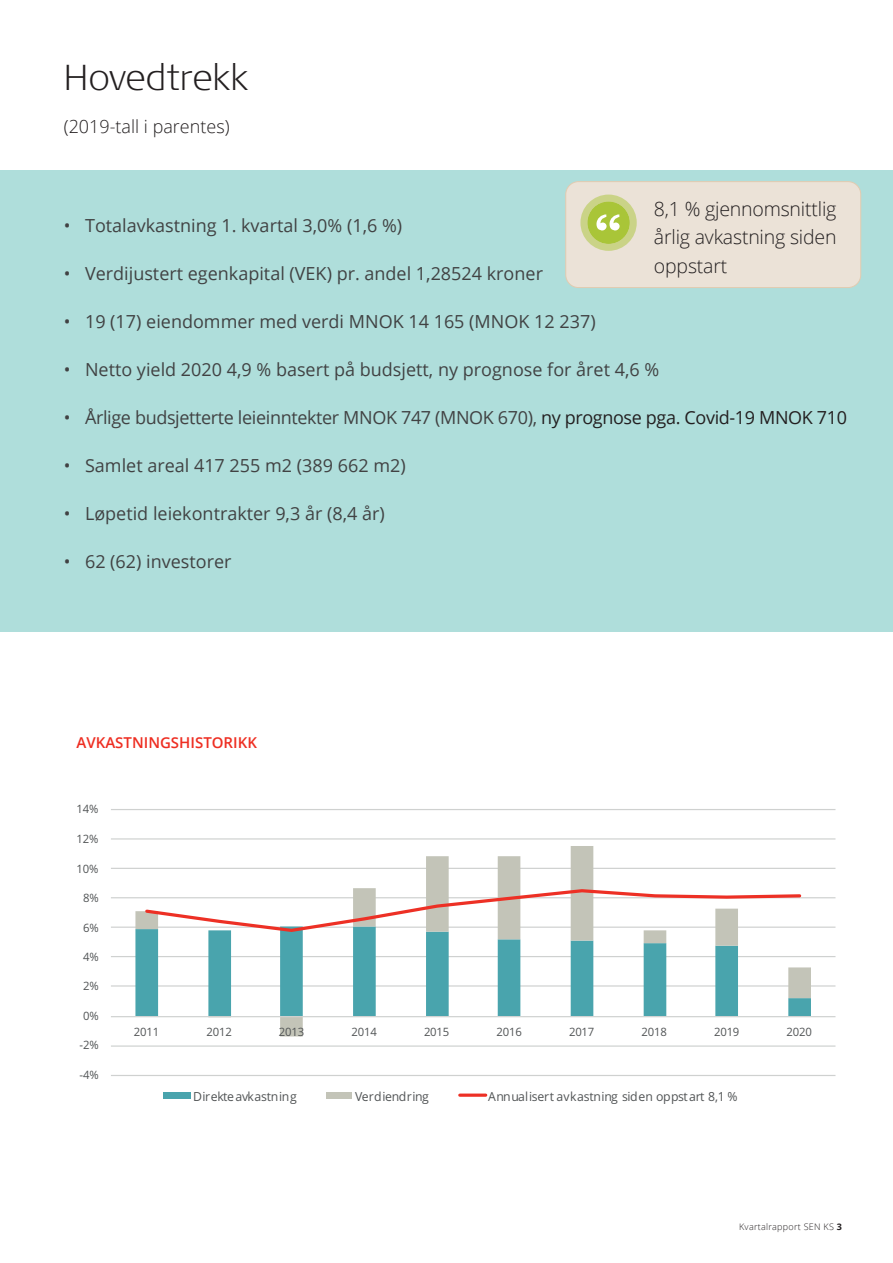
<style>
.page{position:relative;width:893px;height:1263px;background:#fff}
.page>*{position:absolute;margin:0;border:0;box-sizing:border-box;transform-origin:0 0}
.Hovedoverskrift{font:300 expanded 36px "Signa OT";color:#231f20}
.Brødtekst_8_12{font:300 19.5px/28.5px "Open Sans";letter-spacing:-.01em;color:#231f20;text-align:justify}
.t1{font:18px "Open Sans";color:#414243}
.t2{font:18px "Open Sans";letter-spacing:-.02em;color:#414243}
.Hovedoverskrift-2{font:300 18px "Open Sans";color:#231f20}
.Mellomtittel_nivå_2{font:600 15px "Open Sans";color:#ee2e22}
.t3{font:12.45px "Open Sans";letter-spacing:-.005em;color:#515455}
.t4{font:11.55px "Open Sans";letter-spacing:-.015em;color:#515455}
.t5{font:300 9px "Open Sans";letter-spacing:.03em;color:#231f20}
.s1{color:#231f20}
.s2{font-weight:700}
</style>
<div class="page">
<div style="left:0;top:170px;width:893px;height:461px;background:#afdedb"></div>
<div style="left:163px;top:1092px;width:28px;height:7px;background:#49a4ad"></div>
<div style="left:326px;top:1092px;width:26px;height:7px;background:#c3c4b8"></div>
<svg style="left:460px;top:1093px;width:26px;height:4px"></svg>
<hr style="left:111px;top:1075px;width:724px;height:1px;background:#cfd1d0">
<hr style="left:111px;top:1045px;width:724px;height:2px;background:#cfd1d0">
<hr style="left:111px;top:985px;width:724px;height:1px;background:#cfd1d0">
<hr style="left:111px;top:956px;width:724px;height:1px;background:#cfd1d0">
<hr style="left:111px;top:926px;width:724px;height:2px;background:#cfd1d0">
<hr style="left:111px;top:897px;width:724px;height:1px;background:#cfd1d0">
<hr style="left:111px;top:868px;width:724px;height:1px;background:#cfd1d0">
<hr style="left:111px;top:838px;width:724px;height:1px;background:#cfd1d0">
<hr style="left:111px;top:809px;width:724px;height:1px;background:#cfd1d0">
<svg style="left:135px;top:846px;width:676px;height:190px"></svg>
<hr style="left:111px;top:1016px;width:724px;height:1px;background:#cfd1d0">
<svg style="left:143px;top:887px;width:660px;height:47px"></svg>
<div style="left:566px;top:182px;width:295px;height:106px;background:#ebe2d7;border-radius:13px"></div>
<div style="left:566px;top:181px;width:295px;height:107px;border:1px solid #e2cbb0;border-radius:13px"></div>
<div style="left:587px;top:201px;width:43px;height:43px;background:#a9c538;border-radius:50%"></div>
<div style="left:580px;top:195px;width:57px;height:56px;border:7px solid #a9c538;border-radius:50%"></div>
<svg style="left:596px;top:214px;width:24px;height:17px"></svg>
<p class="Hovedoverskrift" style="left:64px;top:56px;width:186px">Hovedtrekk</p>
<p class="Hovedoverskrift-2" style="left:64px;top:114px;width:167px">(2019-tall i parentes)</p>
<p class="Brødtekst_8_12" style="left:654px;top:194px;width:184px">8,1 % gjennomsnittlig årlig avkastning siden oppstart</p>
<p class="t1" style="left:64px;top:213px;width:340px">• Totalavkastning 1. kvartal 3,0% (1,6 %)</p>
<p class="t1" style="left:64px;top:261px;width:481px">• Verdijustert egenkapital (VEK) pr. andel 1,28524 kroner</p>
<p class="t1" style="left:64px;top:309px;width:533px">• 19 (17) eiendommer med verdi MNOK 14 165 (MNOK 12 237)</p>
<p class="t1" style="left:64px;top:357px;width:597px">• Netto yield 2020 4,9 % basert på budsjett, ny prognose for året 4,6 %</p>
<p class="t2" style="left:64px;top:405px;width:785px">• Årlige budsjetterte leieinntekter MNOK 747 (MNOK 670), <span class="s1">ny prognose pga. Covid-19 MNOK 710</span></p>
<p class="t1" style="left:64px;top:453px;width:343px">• Samlet areal 417 255 m2 (389 662 m2)</p>
<p class="t1" style="left:64px;top:501px;width:322px">• Løpetid leiekontrakter 9,3 år (8,4 år)</p>
<p class="t1" style="left:64px;top:549px;width:169px">• 62 (62) investorer</p>
<p class="Mellomtittel_nivå_2" style="left:77px;top:732px;width:182px">AVKASTNINGSHISTORIKK</p>
<p class="t4" style="left:77px;top:801px;width:23px">14%</p>
<p class="t4" style="left:77px;top:831px;width:23px">12%</p>
<p class="t4" style="left:77px;top:861px;width:23px">10%</p>
<p class="t4" style="left:83px;top:890px;width:17px">8%</p>
<p class="t4" style="left:83px;top:919px;width:17px">6%</p>
<p class="t4" style="left:83px;top:949px;width:17px">4%</p>
<p class="t4" style="left:83px;top:978px;width:17px">2%</p>
<p class="t4" style="left:83px;top:1008px;width:17px">0%</p>
<p class="t4" style="left:79px;top:1037px;width:21px">-2%</p>
<p class="t4" style="left:79px;top:1066px;width:21px">-4%</p>
<p class="t4" style="left:134px;top:1024px;width:27px">2011</p>
<p class="t4" style="left:206px;top:1024px;width:27px">2012</p>
<p class="t4" style="left:279px;top:1024px;width:27px">2013</p>
<p class="t4" style="left:351px;top:1024px;width:27px">2014</p>
<p class="t4" style="left:424px;top:1024px;width:27px">2015</p>
<p class="t4" style="left:496px;top:1024px;width:27px">2016</p>
<p class="t4" style="left:569px;top:1024px;width:27px">2017</p>
<p class="t4" style="left:642px;top:1024px;width:27px">2018</p>
<p class="t4" style="left:714px;top:1024px;width:27px">2019</p>
<p class="t4" style="left:787px;top:1024px;width:27px">2020</p>
<p class="t3" style="left:193px;top:1088px;width:105px">Direkteavkastning</p>
<p class="t3" style="left:355px;top:1088px;width:75px">Verdiendring</p>
<p class="t3" style="left:488px;top:1088px;width:251px">Annualisert avkastning siden oppstart 8,1 %</p>
<p class="t5" style="left:739px;top:1220px;width:104px">Kvartalrapport SEN KS <span class="s2">3</span></p>
</div>
